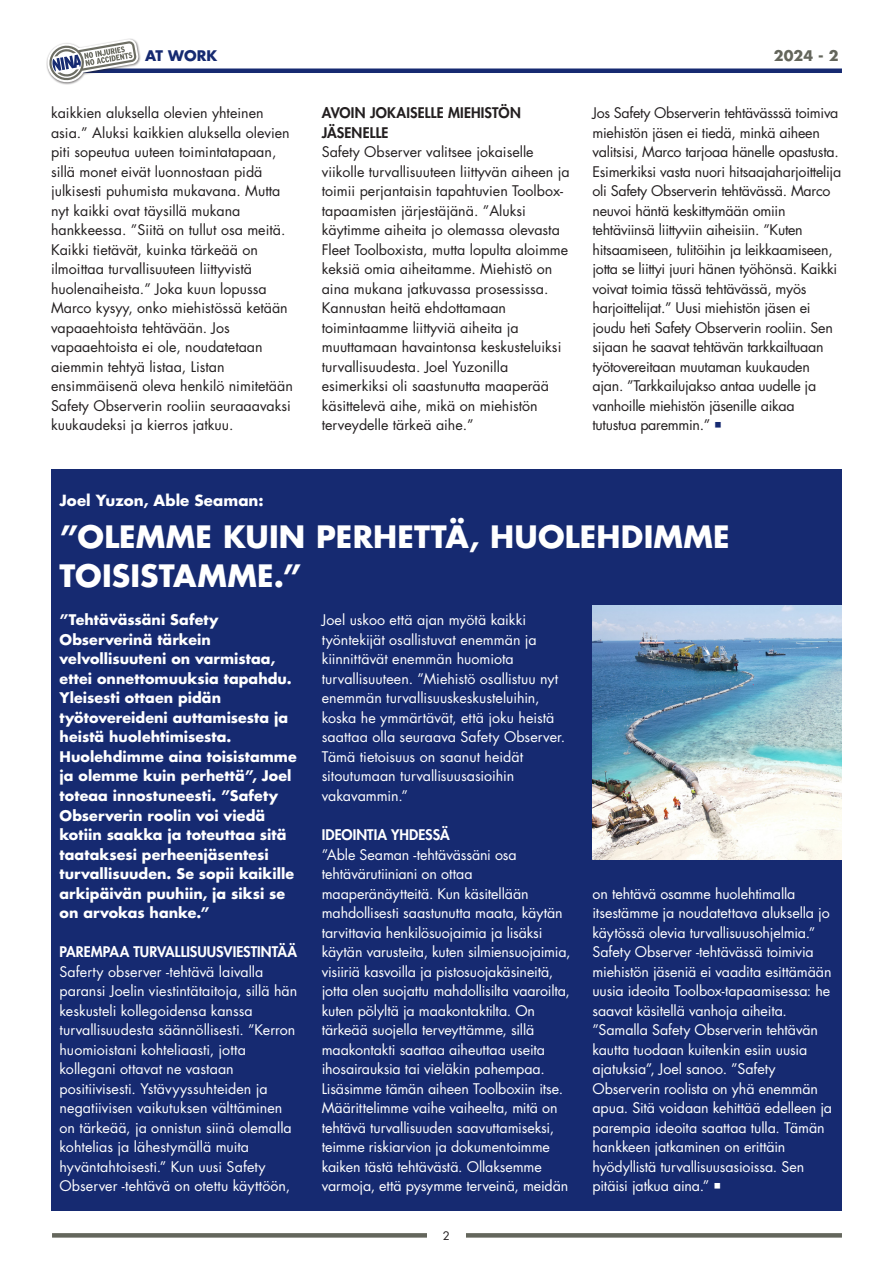
<style>
.page{position:relative;width:893px;height:1263px;background:#fff}
.page>*{position:absolute;margin:0;border:0;box-sizing:border-box;transform-origin:0 0}
._002_BOS_Heading_2_Chapter___50_50_pt{font:700 30px/39px "Futura Std";letter-spacing:.005em;color:#fff}
._002_BOS_Heading_2_Chapter___50_50_pt-2{font:700 15px "Futura Std";letter-spacing:.005em;color:#fff}
._005_BOS_Body___No_Hyph___9_5_13_pt{font:14.25px/19.5px "Futura Std";letter-spacing:-.005em;color:#fff}
._005_BOS_Body___No_Hyph___9_5_13_pt-2{font:14.25px/19.5px "Futura Std";color:#231f20}
._005_BOS_Body___No_Hyph___9_5_13_pt-3{font:14.25px/19.5px "Futura Std";letter-spacing:-.02em;color:#231f20}
._005_BOS_Body___No_Hyph___9_5_13_pt-4{font:700 14.25px/19.5px "Futura Std";letter-spacing:.005em;color:#fff}
._000_BOS_Introduction___9_5_13_pt{font:800 14.25px "Futura Std";color:#fff}
._005_BOS_Body___No_Hyph___9_5_13_pt-5{font:800 14.25px/19.5px "Futura Std";letter-spacing:.01em;color:#231f20}
._000_BOS_Introduction___9_5_13_pt-2{font:700 14.25px "Futura Std";letter-spacing:.005em;color:#162a71}
._000_BOS_Introduction___9_5_13_pt-3{font:700 14.25px "Futura Std";color:#64665c}
._002_BOS_Heading_2_Chapter___50_50_pt-3{font:11.4px "Futura Std";color:#231f20}
.s1{color:#162a71}
</style>
<div class="page">
<div style="left:51px;top:68px;width:791px;height:5px;background:#162a71"></div>
<div style="left:46px;top:38px;width:95px;height:47px;background:#231f20;opacity:.55"></div>
<svg style="left:47px;top:39px;width:92px;height:44px"></svg>
<svg style="left:52px;top:1233px;width:790px;height:4px;background:#686a61"></svg>
<div style="left:427px;top:1222px;width:38px;height:26px;background:#fff"></div>
<div style="left:51px;top:469px;width:791px;height:741px;background:#162a71"></div>
<img style="left:593px;top:606px;width:249px;height:253px">
<p class="_000_BOS_Introduction___9_5_13_pt-2" style="left:145px;top:46px;width:74px">AT WORK</p>
<p class="_000_BOS_Introduction___9_5_13_pt-3" style="left:774px;top:46px;width:66px">2024 - 2</p>
<p class="_005_BOS_Body___No_Hyph___9_5_13_pt-2" style="left:51px;top:104px;width:243px">kaikkien aluksella olevien yhteinen asia.” Aluksi kaikkien aluksella olevien piti sopeutua uuteen toimintatapaan, sillä monet eivät luonnostaan pidä julkisesti puhumista mukavana. Mutta nyt kaikki ovat täysillä mukana hankkeessa. ”Siitä on tullut osa meitä.<br>Kaikki tietävät, kuinka tärkeää on ilmoittaa turvallisuuteen liittyvistä huolenaiheista.” Joka kuun lopussa Marco kysyy, onko miehistössä ketään vapaaehtoista tehtävään. Jos vapaaehtoista ei ole, noudatetaan aiemmin tehtyä listaa, Listan ensimmäisenä oleva henkilö nimitetään Safety Observerin rooliin seuraaavaksi kuukaudeksi ja kierros jatkuu.</p>
<p class="_005_BOS_Body___No_Hyph___9_5_13_pt-5" style="left:322px;top:103px;width:201px">AVOIN JOKAISELLE MIEHISTÖN<br>JÄSENELLE</p>
<p class="_005_BOS_Body___No_Hyph___9_5_13_pt-2" style="left:322px;top:143px;width:250px">Safety Observer valitsee jokaiselle viikolle turvallisuuteen liittyvän aiheen ja toimii perjantaisin tapahtuvien Toolbox&shy;tapaamisten järjestäjänä. ”Aluksi käytimme aiheita jo olemassa olevasta Fleet Toolboxista, mutta lopulta aloimme keksiä omia aiheitamme. Miehistö on aina mukana jatkuvassa prosessissa.<br>Kannustan heitä ehdottamaan toimintaamme liittyviä aiheita ja muuttamaan havaintonsa keskusteluiksi turvallisuudesta. Joel Yuzonilla esimerkiksi oli saastunutta maaperää käsittelevä aihe, mikä on miehistön terveydelle tärkeä aihe.”</p>
<p class="_005_BOS_Body___No_Hyph___9_5_13_pt-3" style="left:592px;top:104px;width:250px">Jos Safety Observerin tehtävässsä toimiva miehistön jäsen ei tiedä, minkä aiheen valitsisi, Marco tarjoaa hänelle opastusta.<br>Esimerkiksi vasta nuori hitsaajaharjoittelija oli Safety Observerin tehtävässä. Marco neuvoi häntä keskittymään omiin tehtäviinsä liittyviin aiheisiin. ”Kuten hitsaamiseen, tulitöihin ja leikkaamiseen, jotta se liittyi juuri hänen työhönsä. Kaikki voivat toimia tässä tehtävässä, myös harjoittelijat.” Uusi miehistön jäsen ei joudu heti Safety Observerin rooliin. Sen sijaan he saavat tehtävän tarkkailtuaan työtovereitaan muutaman kuukauden ajan. ”Tarkkailujakso antaa uudelle ja vanhoille miehistön jäsenille aikaa tutustua paremmin.” <span class="s1">○</span></p>
<p class="_002_BOS_Heading_2_Chapter___50_50_pt-2" style="left:60px;top:490px;width:206px">Joel Yuzon, Able Seaman:</p>
<p class="_002_BOS_Heading_2_Chapter___50_50_pt" style="left:60px;top:517px;width:672px">”OLEMME KUIN PERHETTÄ, HUOLEHDIMME<br>TOISISTAMME.”</p>
<p class="_005_BOS_Body___No_Hyph___9_5_13_pt-4" style="left:60px;top:610px;width:239px">”Tehtävässäni Safety<br>Observerinä tärkein velvollisuuteni on varmistaa, ettei onnettomuuksia tapahdu.<br>Yleisesti ottaen pidän työtovereideni auttamisesta ja heistä huolehtimisesta.<br>Huolehdimme aina toisistamme ja olemme kuin perhettä”, Joel toteaa innostuneesti. ”Safety<br>Observerin roolin voi viedä kotiin saakka ja toteuttaa sitä taataksesi perheenjäsentesi turvallisuuden. Se sopii kaikille arkipäivän puuhiin, ja siksi se on arvokas hanke.”</p>
<p class="_000_BOS_Introduction___9_5_13_pt" style="left:60px;top:943px;width:239px">PAREMPAA TURVALLISUUSVIESTINTÄÄ</p>
<p class="_005_BOS_Body___No_Hyph___9_5_13_pt" style="left:60px;top:962px;width:239px">Saferty observer -tehtävä laivalla paransi Joelin viestintätaitoja, sillä hän keskusteli kollegoidensa kanssa turvallisuudesta säännöllisesti. ”Kerron huomioistani kohteliaasti, jotta kollegani ottavat ne vastaan positiivisesti. Ystävyyssuhteiden ja negatiivisen vaikutuksen välttäminen on tärkeää, ja onnistun siinä olemalla kohtelias ja lähestymällä muita hyväntahtoisesti.” Kun uusi Safety Observer -tehtävä on otettu käyttöön,</p>
<p class="_005_BOS_Body___No_Hyph___9_5_13_pt" style="left:322px;top:611px;width:245px">Joel uskoo että ajan myötä kaikki työntekijät osallistuvat enemmän ja kiinnittävät enemmän huomiota turvallisuuteen. ”Miehistö osallistuu nyt enemmän turvallisuuskeskusteluihin, koska he ymmärtävät, että joku heistä saattaa olla seuraava Safety Observer.<br>Tämä tietoisuus on saanut heidät sitoutumaan turvallisuusasioihin vakavammin.”</p>
<p class="_000_BOS_Introduction___9_5_13_pt" style="left:322px;top:826px;width:129px">IDEOINTIA YHDESSÄ</p>
<p class="_005_BOS_Body___No_Hyph___9_5_13_pt" style="left:322px;top:845px;width:250px">”Able Seaman -tehtävässäni osa tehtävärutiiniani on ottaa maaperänäytteitä. Kun käsitellään mahdollisesti saastunutta maata, käytän tarvittavia henkilösuojaimia ja lisäksi käytän varusteita, kuten silmiensuojaimia, visiiriä kasvoilla ja pistosuojakäsineitä, jotta olen suojattu mahdollisilta vaaroilta, kuten pölyltä ja maakontaktilta. On tärkeää suojella terveyttämme, sillä maakontakti saattaa aiheuttaa useita ihosairauksia tai vieläkin pahempaa.<br>Lisäsimme tämän aiheen Toolboxiin itse.<br>Määrittelimme vaihe vaiheelta, mitä on tehtävä turvallisuuden saavuttamiseksi, teimme riskiarvion ja dokumentoimme kaiken tästä tehtävästä. Ollaksemme varmoja, että pysymme terveinä, meidän</p>
<p class="_002_BOS_Heading_2_Chapter___50_50_pt-3" style="left:443px;top:1228px;width:9px">2</p>
<p class="_005_BOS_Body___No_Hyph___9_5_13_pt" style="left:592px;top:884px;width:239px">on tehtävä osamme huolehtimalla itsestämme ja noudatettava aluksella jo käytössä olevia turvallisuusohjelmia.”</p>
<p class="_005_BOS_Body___No_Hyph___9_5_13_pt" style="left:592px;top:942px;width:241px">Safety Observer -tehtävässä toimivia miehistön jäseniä ei vaadita esittämään uusia ideoita Toolbox-tapaamisessa: he saavat käsitellä vanhoja aiheita. ”Samalla Safety Observerin tehtävän kautta tuodaan kuitenkin esiin uusia ajatuksia”, Joel sanoo. ”Safety Observerin roolista on yhä enemmän apua. Sitä voidaan kehittää edelleen ja parempia ideoita saattaa tulla. Tämän hankkeen jatkaminen on erittäin hyödyllistä turvallisuusasioissa. Sen pitäisi jatkua aina.” ○</p>
</div>
